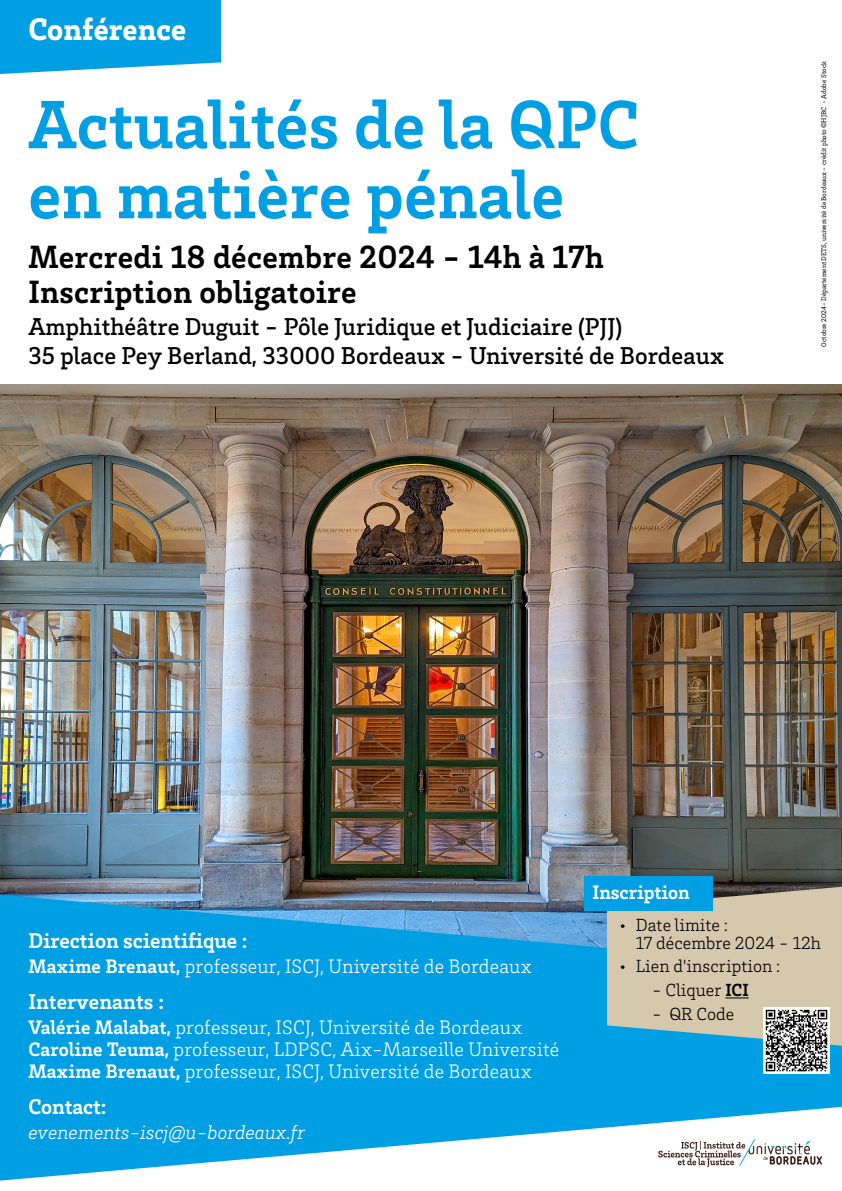
<style>
.page{position:relative;width:842px;height:1191px;background:#fff}
.page>*{position:absolute;margin:0;border:0;box-sizing:border-box;transform-origin:0 0}
.t1{font:700 70px/70px "Brix Slab";letter-spacing:.005em;color:#009fe3}
.t2{font:700 33px/35.8px "Brix Slab";letter-spacing:.01em;color:#000}
.t3{font:900 32px "Brix Slab";letter-spacing:.005em;color:#fff}
.t4{font:500 25px/28.8px "Brix Slab";letter-spacing:.005em;color:#000}
.t5{font:700 22px "Brix Slab";color:#fff}
.t6{font:300 20px/22px "Brix Slab";letter-spacing:.01em;color:#fff}
.t7{font:italic 300 20px "Brix Slab";color:#fff}
.t8{font:700 20px "Brix Slab";color:#fff}
.t9{font:300 18px/18px "Brix Slab";letter-spacing:.005em;color:#000}
.t10{font:7px "Brix Slab";color:#000}
.s1{font-weight:700}
</style>
<div class="page">
<img style="left:0;top:384px;width:842px;height:510px">
<svg style="left:0;top:894px;width:842px;height:212px;background:#0c9edf"></svg>
<svg style="left:0;top:1106px;width:842px;height:75px;fill:#009fe3"></svg>
<svg style="left:0;top:0;width:221px;height:74px;background:#13a6e5"></svg>
<img style="left:649px;top:1131px;width:180px;height:42px">
<svg style="left:607px;top:886px;width:235px;height:160px;background:#c1c1ae"></svg>
<div style="left:584px;top:876px;width:128px;height:34px;background:#009fe3"></div>
<img style="left:763px;top:1007px;width:66px;height:66px">
<h3 class="t3" style="left:28px;top:8px;width:159px">Conférence</h3>
<h1 class="t1" style="left:28px;top:86px;width:613px">Actualités de la QPC en matière pénale</h1>
<h2 class="t2" style="left:28px;top:237px;width:577px">Mercredi 18 décembre 2024 - 14h à 17h<br>Inscription obligatoire</h2>
<p class="t4" style="left:28px;top:311px;width:697px">Amphithéâtre Duguit - Pôle Juridique et Judiciaire (PJJ)<br>35 place Pey Berland, 33000 Bordeaux - Université de Bordeaux</p>
<p class="t10" style="left:819px;top:347px;width:287px;rotate:-90deg">Octobre 2024- Département DETS, université de Bordeaux - crédit photo©HJBC - Adobe Stock</p>
<p class="t8" style="left:592px;top:879px;width:99px">Inscription</p>
<p class="t5" style="left:28px;top:926px;width:220px">Direction scientifique :</p>
<p class="t6" style="left:28px;top:954px;width:505px"><span class="s1">Maxime Brenaut,</span> professeur, ISCJ, Université de Bordeaux</p>
<p class="t5" style="left:28px;top:987px;width:137px">Intervenants :</p>
<p class="t6" style="left:28px;top:1015px;width:532px"><span class="s1">Valérie Malabat,</span> professeur, ISCJ, Université de Bordeaux<br><span class="s1">Caroline Teuma,</span> professeur, LDPSC, Aix-Marseille Université<br><span class="s1">Maxime Brenaut,</span> professeur, ISCJ, Université de Bordeaux</p>
<p class="t5" style="left:28px;top:1092px;width:80px">Contact:</p>
<p class="t7" style="left:28px;top:1118px;width:278px">evenements-iscj@u-bordeaux.fr</p>
<p class="t9" style="left:636px;top:915px;width:187px;text-indent:-18px">• Date limite :<br>17 décembre 2024 - 12h</p>
<p class="t9" style="left:618px;top:956px;width:164px">• Lien d'inscription :</p>
<p class="t9" style="left:652px;top:980px;width:98px">- Cliquer <span class="s1">ICI</span></p>
<p class="t9" style="left:652px;top:1004px;width:84px">- QR Code</p>
</div>
